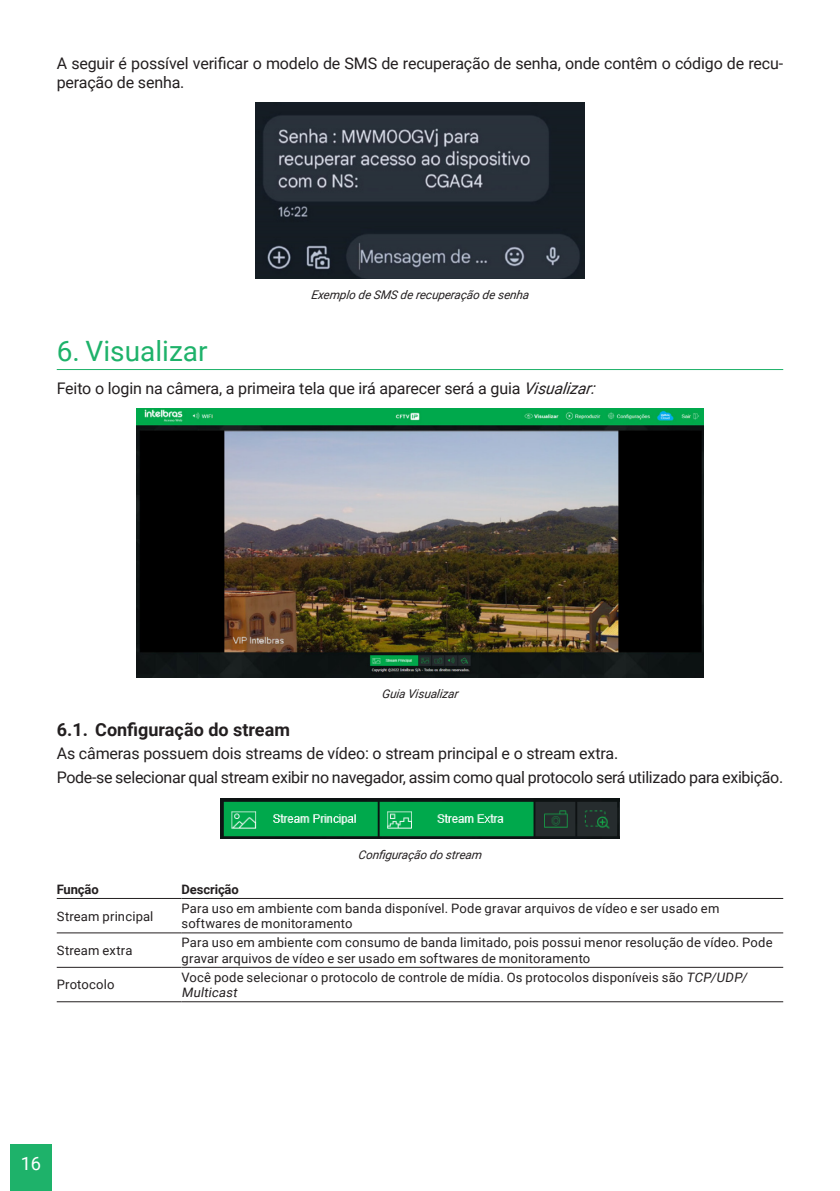
<style>
.page{position:relative;width:840px;height:1191px;background:#fff}
.page>*{position:absolute;margin:0;border:0;box-sizing:border-box;transform-origin:0 0}
.t1{font:28px "Roboto";color:#1eb26a}
.t2{font:18.2px "Roboto";color:#fff}
.t3{font:700 18px "Roboto";color:#231f20}
._0__Corpo_de_texto{font:16px/19.2px "Roboto";letter-spacing:-.01em;color:#231f20}
._8__Tabela_Texto{font:13px/15.6px "Roboto";letter-spacing:.015em;color:#231f20}
._9__Tabela_Título{font:700 13px "Roboto";letter-spacing:-.01em;color:#231f20}
._7__Legenda{font:italic 12px "Roboto";color:#231f20}
.s1{font-style:italic}
</style>
<div class="page">
<div style="left:10px;top:1144px;width:42px;height:47px;background:#1eb26a"></div>
<hr style="left:57px;top:369px;width:725px;height:1px;background:#1eb26a">
<img style="left:255px;top:103px;width:329px;height:175px">
<img style="left:136px;top:409px;width:567px;height:269px">
<img style="left:220px;top:798px;width:399px;height:40px">
<hr style="left:57px;top:932px;width:124px;height:1px;background:#231f20">
<hr style="left:181px;top:932px;width:601px;height:1px;background:#231f20">
<hr style="left:57px;top:967px;width:124px;height:1px;background:#231f20">
<hr style="left:57px;top:898px;width:124px;height:1px;background:#231f20">
<hr style="left:181px;top:898px;width:601px;height:1px;background:#231f20">
<hr style="left:181px;top:967px;width:601px;height:1px;background:#231f20">
<hr style="left:57px;top:1001px;width:124px;height:1px;background:#231f20">
<hr style="left:181px;top:1001px;width:601px;height:1px;background:#231f20">
<p class="_0__Corpo_de_texto" style="left:57px;top:53px;width:727px">A seguir é possível verificar o modelo de SMS de recuperação de senha, onde contêm o código de recu&shy;peração de senha.</p>
<p class="_7__Legenda" style="left:311px;top:286px;width:221px">Exemp lo de SMS de recup eração de senha</p>
<p class="t1" style="left:57px;top:331px;width:152px">6. Visualizar</p>
<p class="_0__Corpo_de_texto" style="left:57px;top:378px;width:542px">Feito o login na câmera, a primeira tela que irá aparecer será a guia <span class="s1">Visualizar:</span></p>
<p class="_7__Legenda" style="left:381px;top:685px;width:80px">Guia Visualizar</p>
<p class="t3" style="left:57px;top:717px;width:234px">6.1. Configuração do stream</p>
<p class="_0__Corpo_de_texto" style="left:57px;top:742px;width:562px">As câmeras possuem dois streams de vídeo: o stream principal e o stream extra.</p>
<p class="_0__Corpo_de_texto" style="left:57px;top:767px;width:727px">Pode-se selecionar qual stream exibir no navegador, assim como qual protocolo será utilizado para exibição.</p>
<p class="_7__Legenda" style="left:358px;top:846px;width:127px">Configuração do stream</p>
<p class="_9__Tabela_Título" style="left:57px;top:880px;width:43px">Função</p>
<p class="_9__Tabela_Título" style="left:181px;top:880px;width:59px">Descrição</p>
<p class="_8__Tabela_Texto" style="left:57px;top:907px;width:98px">Stream principal</p>
<p class="_8__Tabela_Texto" style="left:181px;top:900px;width:539px">Para uso em ambiente com banda disponível. Pode gravar arquivos de vídeo e ser usado em softwares de monitoramento</p>
<p class="_8__Tabela_Texto" style="left:57px;top:942px;width:77px">Stream extra</p>
<p class="_8__Tabela_Texto" style="left:181px;top:934px;width:592px">Para uso em ambiente com consumo de banda limitado, pois possui menor resolução de vídeo. Pode gravar arquivos de vídeo e ser usado em softwares de monitoramento</p>
<p class="_8__Tabela_Texto" style="left:57px;top:976px;width:59px">Protocolo</p>
<p class="_8__Tabela_Texto" style="left:181px;top:968px;width:569px">Você pode selecionar o protocolo de controle de mídia. Os protocolos disponíveis são <span class="s1">TCP/UDP/<br>Multicast</span></p>
<h2 class="t2" style="left:21px;top:1151px;width:22px">16</h2>
</div>
